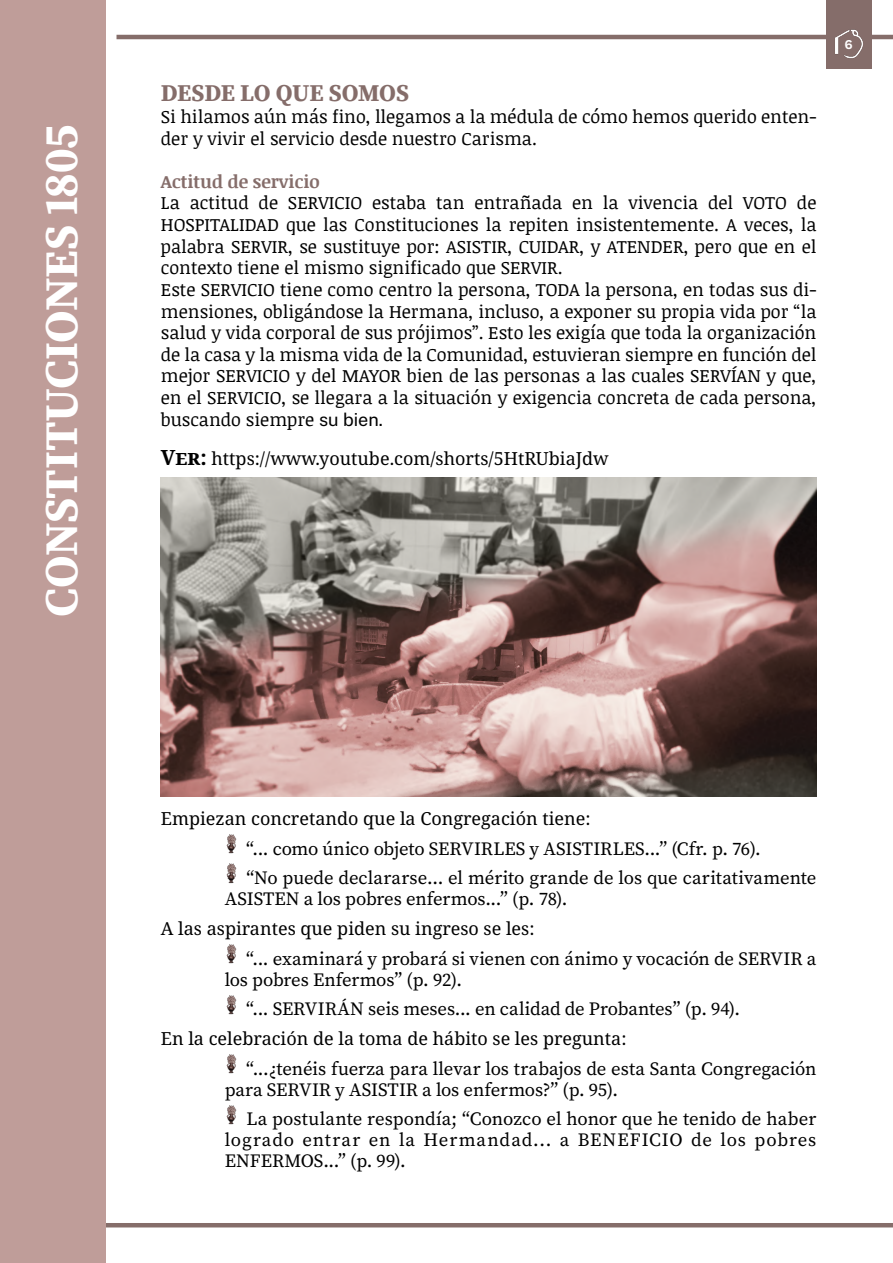
<style>
.page{position:relative;width:893px;height:1263px;background:#fff}
.page>*{position:absolute;margin:0;border:0;box-sizing:border-box;transform-origin:0 0}
.t1{font:700 46.5px "Source Serif Pro";letter-spacing:-.01em;color:#fff}
.t2{font:700 24px "Source Serif Pro";letter-spacing:-.015em;color:#856d6a}
.t3{font:18.75px/21px "Source Serif Pro";letter-spacing:-.005em;color:#000}
.t4{font:18px/21.6px "Noticia Text";color:#000}
.t5{font:18px "Noto Serif";color:#000}
.t6{font:700 18px "Noticia Text";color:#856d6a}
.t7{font:600 13.5px "Work Sans";color:#fff}
.s1{font-family:"Public Sans"}
.s2{font-weight:700;font-size:21px}
</style>
<div class="page">
<hr style="left:117px;top:35px;width:776px;height:4px;background:#856d6a">
<img style="left:226px;top:834px;width:11px;height:20px">
<img style="left:226px;top:863px;width:11px;height:21px">
<img style="left:226px;top:944px;width:11px;height:20px">
<img style="left:226px;top:995px;width:11px;height:20px">
<img style="left:226px;top:1054px;width:11px;height:20px">
<img style="left:226px;top:1105px;width:11px;height:20px">
<img style="left:161px;top:477px;width:655px;height:319px">
<hr style="left:87px;top:1223px;width:806px;height:4px;background:#856d6a">
<div style="left:1px;top:0;width:105px;height:1263px;background:#bf9d99"></div>
<div style="left:826px;top:0;width:45px;height:69px;background:#856d6a"></div>
<img style="left:835px;top:30px;width:28px;height:28px">
<h1 class="t1" style="left:29px;top:617px;width:494px;rotate:-90deg">CONSTITUCIONES 1805</h1>
<h2 class="t2" style="left:161px;top:77px;width:250px">DESDE LO QUE SOMOS</h2>
<p class="t4" style="left:161px;top:105px;width:657px">Si hilamos aún más fino, llegamos a la médula de cómo hemos querido enten&shy;der y vivir el servicio desde nuestro Carisma.</p>
<p class="t6" style="left:161px;top:169px;width:160px">Actitud de servicio</p>
<p class="t4" style="left:161px;top:192px;width:657px">La actitud de SERVICIO estaba tan entrañada en la vivencia del VOTO de HOSPITALIDAD que las Constituciones la repiten insistentemente. A veces, la palabra SERVIR, se sustituye por: ASISTIR, CUIDAR, y ATENDER, pero que en el contexto tiene el mismo significado que SERVIR.<br>Este SERVICIO tiene como centro la persona, TODA la persona, en todas sus di&shy;mensiones, obligándose la Hermana, incluso, a exponer su propia vida por “la salud y vida corporal de sus prójimos”. Esto les exigía que toda la organización de la casa y la misma vida de la Comunidad, estuvieran siempre en función del mejor SERVICIO y del MAYOR bien de las personas a las cuales SERVÍAN y que, en el SERVICIO, se llegara a la situación y exigencia concreta de cada persona, buscando siempre <span class="s1">su bien.</span></p>
<p class="t5" style="left:161px;top:446px;width:449px"><span class="s2">Ver:</span> https://www.youtube.com/shorts/5HtRUbiaJdw</p>
<p class="t7" style="left:845px;top:37px;width:10px">6</p>
<p class="t5" style="left:161px;top:806px;width:431px">Empiezan concretando que la Congregación tiene:</p>
<p class="t3" style="left:246px;top:834px;width:572px;line-height:29.5px">“... como único objeto SERVIRLES y ASISTIRLES...” (Cfr. p. 76).<br>“No puede declararse... el mérito grande de los que caritativamente</p>
<p class="t3" style="left:225px;top:888px;width:344px">ASISTEN a los pobres enfermos...” (p. 78).</p>
<p class="t5" style="left:161px;top:916px;width:375px">A las aspirantes que piden su ingreso se les:</p>
<p class="t3" style="left:225px;top:948px;width:593px;text-indent:22px">“... examinará y probará si vienen con ánimo y vocación de SERVIR a los pobres Enfermos” (p. 92).</p>
<p class="t3" style="left:246px;top:998px;width:495px">“... SERVIRÁN seis meses... en calidad de Probantes” (p. 94).</p>
<p class="t5" style="left:161px;top:1026px;width:467px">En la celebración de la toma de hábito se les pregunta:</p>
<p class="t3" style="left:225px;top:1058px;width:593px;text-indent:22px">“...¿tenéis fuerza para llevar los trabajos de esta Santa Congregación para SERVIR y ASISTIR a los enfermos?” (p. 95).</p>
<p class="t3" style="left:225px;top:1109px;width:593px;text-align:justify;text-indent:22px">La postulante respondía; “Conozco el honor que he tenido de haber logrado entrar en la Hermandad... a BENEFICIO de los pobres ENFERMOS...” (p. 99).</p>
</div>
